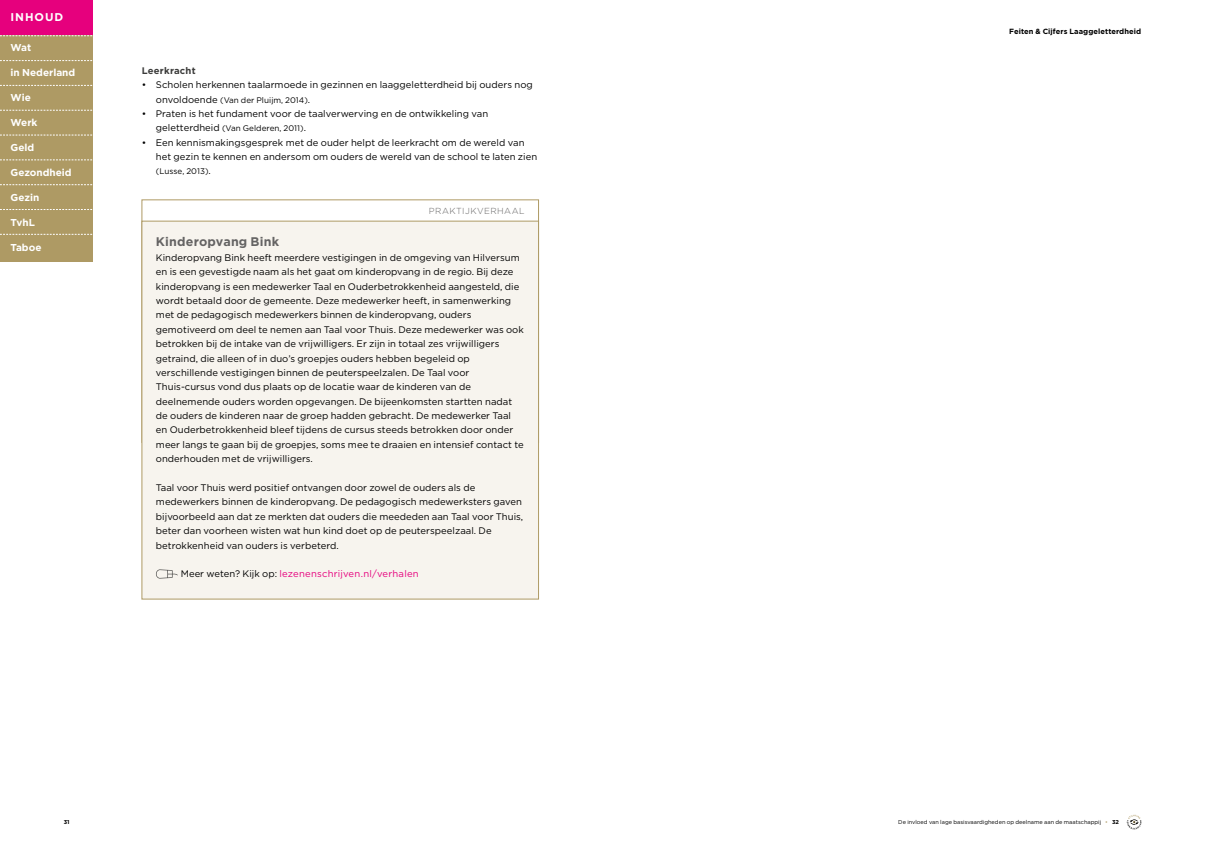
<style>
.page{position:relative;width:1205px;height:851px;background:#fff}
.page>*{position:absolute;margin:0;border:0;box-sizing:border-box;transform-origin:0 0}
.t1{font:700 12.5px "Gotham";letter-spacing:.015em;color:#646363}
.t2{font:700 11.25px "Gotham";letter-spacing:.08em;color:#fff}
.t3{font:700 10px "Gotham";color:#fff}
.t4{font:9.5px/14.4px "Gotham";letter-spacing:.005em;color:#000}
.t5{font:9.5px "Gotham";letter-spacing:.015em;color:#e6007d}
.t6{font:700 9.5px "Gotham";letter-spacing:.025em;color:#3c3c3b}
.t7{font:300 8.75px "Gotham";letter-spacing:.045em;color:#646363}
.t8{font:8.12px "Gotham";letter-spacing:.005em;color:#000}
.t9{font:700 7.5px "Gotham";letter-spacing:.01em;color:#000}
.t10{font:5.62px "Gotham";color:#000}
.t11{font:700 5.62px "Gotham";color:#000}
.s1{font-size:9.5px}
.s2{color:#000}
.s3{color:#ae9a64}
.s4{font-weight:700}
</style>
<div class="page">
<svg style="left:1125px;top:813px;width:18px;height:17px"></svg>
<svg style="left:1127px;top:814px;width:14px;height:15px"></svg>
<div style="left:0;top:0;width:92px;height:35px;background:#e6007d"></div>
<div style="left:0;top:35px;width:92px;height:226px;background:#ae9a64"></div>
<svg style="left:0;top:60px;width:92px;height:1px"></svg>
<svg style="left:0;top:135px;width:92px;height:1px"></svg>
<svg style="left:0;top:209px;width:92px;height:1px"></svg>
<svg style="left:0;top:85px;width:92px;height:1px"></svg>
<svg style="left:0;top:159px;width:92px;height:1px"></svg>
<svg style="left:0;top:234px;width:92px;height:1px"></svg>
<svg style="left:0;top:110px;width:92px;height:1px"></svg>
<svg style="left:0;top:184px;width:92px;height:1px"></svg>
<svg style="left:0;top:35px;width:92px;height:1px"></svg>
<div style="left:142px;top:221px;width:397px;height:378px;background:#f7f4ee;border:1px solid #ae9a64"></div>
<svg style="left:156px;top:569px;width:22px;height:9px"></svg>
<p class="t2" style="left:11px;top:9px;width:54px">INHOUD</p>
<p class="t3" style="left:11px;top:41px;width:22px">Wat</p>
<p class="t3" style="left:11px;top:66px;width:66px">in Nederland</p>
<p class="t3" style="left:11px;top:91px;width:22px">Wie</p>
<p class="t3" style="left:11px;top:116px;width:28px">Werk</p>
<p class="t3" style="left:11px;top:141px;width:25px">Geld</p>
<p class="t3" style="left:11px;top:166px;width:63px">Gezondheid</p>
<p class="t3" style="left:11px;top:191px;width:30px">Gezin</p>
<p class="t3" style="left:11px;top:216px;width:26px">TvhL</p>
<p class="t3" style="left:11px;top:241px;width:32px">Taboe</p>
<p class="t6" style="left:142px;top:64px;width:55px">Leerkracht</p>
<p class="t4" style="left:142px;top:77px;width:392px">• Scholen herkennen taalarmoede in gezinnen en laaggeletterdheid bij ouders nog</p>
<p class="t8" style="left:156px;top:94px;width:156px"><span class="s1">onvoldoende</span> (Van der Pluijm, 2014)<span class="s1">.</span></p>
<p class="t4" style="left:142px;top:106px;width:348px">• Praten is het fundament voor de taalverwerving en de ontwikkeling van</p>
<p class="t8" style="left:156px;top:123px;width:152px"><span class="s1">geletterdheid</span> (Van Gelderen, 2011)<span class="s1">.</span></p>
<p class="t4" style="left:156px;top:135px;width:383px;text-indent:-14px">• Een kennismakingsgesprek met de ouder helpt de leerkracht om de wereld van het gezin te kennen en andersom om ouders de wereld van de school te laten zien</p>
<p class="t8" style="left:156px;top:166px;width:56px">(Lusse, 2013)<span class="s1">.</span></p>
<p class="t7" style="left:429px;top:205px;width:97px">PRAKTIJKVERHAAL</p>
<h1 class="t1" style="left:156px;top:234px;width:125px">Kinderopvang Bink</h1>
<p class="t4" style="left:156px;top:250px;width:369px">Kinderopvang Bink heeft meerdere vestigingen in de omgeving van Hilversum en is een gevestigde naam als het gaat om kinderopvang in de regio. Bij deze kinderopvang is een medewerker Taal en Ouderbetrokkenheid aangesteld, die wordt betaald door de gemeente. Deze medewerker heeft, in samenwerking met de pedagogisch medewerkers binnen de kinderopvang, ouders gemotiveerd om deel te nemen aan Taal voor Thuis. Deze medewerker was ook betrokken bij de intake van de vrijwilligers. Er zijn in totaal zes vrijwilligers getraind, die alleen of in duo’s groepjes ouders hebben begeleid op verschillende vestigingen binnen de peuterspeelzalen. De Taal voor Thuis-cursus vond dus plaats op de locatie waar de kinderen van de deelnemende ouders worden opgevangen. De bijeenkomsten startten nadat de ouders de kinderen naar de groep hadden gebracht. De medewerker Taal en Ouderbetrokkenheid bleef tijdens de cursus steeds betrokken door onder meer langs te gaan bij de groepjes, soms mee te draaien en intensief contact te onderhouden met de vrijwilligers.</p>
<p class="t4" style="left:156px;top:480px;width:369px">Taal voor Thuis werd positief ontvangen door zowel de ouders als de medewerkers binnen de kinderopvang. De pedagogisch medewerksters gaven bijvoorbeeld aan dat ze merkten dat ouders die meededen aan Taal voor Thuis, beter dan voorheen wisten wat hun kind doet op de peuterspeelzaal. De betrokkenheid van ouders is verbeterd.</p>
<p class="t5" style="left:181px;top:567px;width:240px"><span class="s2">Meer weten? Kijk op:</span> lezenenschrijven.nl/verhalen</p>
<p class="t11" style="left:64px;top:818px;width:7px">31</p>
<p class="t9" style="left:1009px;top:27px;width:133px">Feiten &amp; Cijfers Laaggeletterdheid</p>
<p class="t10" style="left:898px;top:818px;width:222px">De invloed van lage basisvaardigheden op deelname aan de maatschappij <span class="s3">•</span> <span class="s4">32</span></p>
</div>
